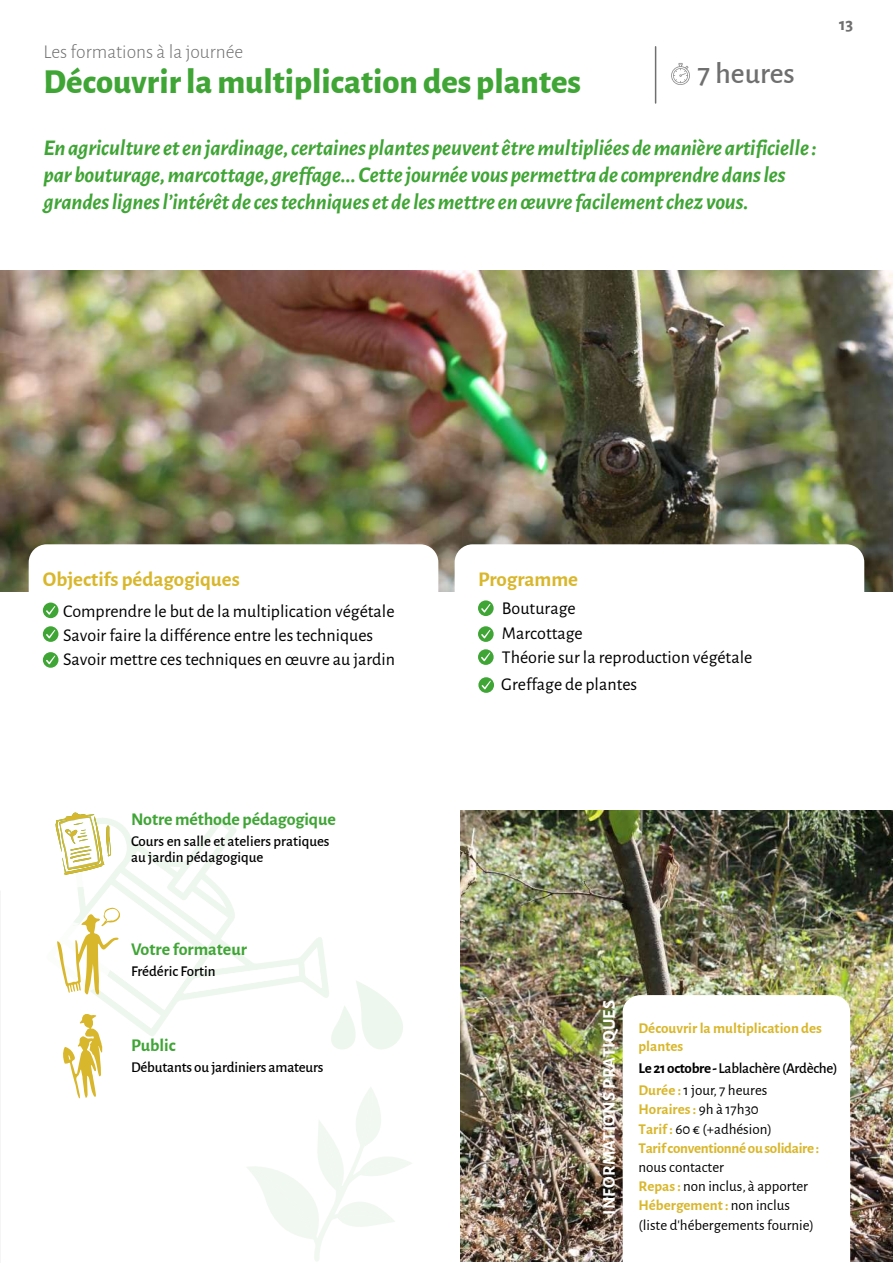
<style>
.page{position:relative;width:893px;height:1263px;background:#fff}
.page>*{position:absolute;margin:0;border:0;box-sizing:border-box;transform-origin:0 0}
.t1{font:800 34.5px "Alegreya Sans";color:#3fa535}
.t2{font:500 30px "Alegreya Sans";color:#706f6f}
.t3{font:italic 700 22.5px/27px "Alegreya Sans";letter-spacing:-.01em;color:#3fa535}
.t4{font:700 21px "Alegreya Sans";color:#d9b72c}
.t5{font:300 19.5px "Alegreya Sans";color:#706f6f}
.t6{font:18px/24.5px "Alegreya Sans";color:#000}
.t7{font:700 18px "Alegreya Sans";letter-spacing:-.005em;color:#3fa535}
.t8{font:700 18px "Alegreya Sans";letter-spacing:.015em;color:#fff}
.t9{font:700 18px "Alegreya Sans";color:#706f6f}
.t10{font:500 15px/16.5px "Alegreya Sans";letter-spacing:-.005em;color:#000}
.t11{font:15px/19.2px "Alegreya Sans";color:#000}
.t12{font:700 15px/19.2px "Alegreya Sans";letter-spacing:-.02em;color:#d9b72c}
.t13{font:700 15px/18px "Alegreya Sans";color:#d9b72c}
.s1{font-weight:700}
.s2{font-weight:700;color:#d9b72c}
.s3{font-weight:400}
.s4{font-weight:400;color:#000}
</style>
<div class="page">
<img style="left:460px;top:810px;width:432px;height:451px">
<svg style="left:671px;top:63px;width:19px;height:22px"></svg>
<hr style="left:655px;top:47px;width:1px;height:56px;background:#706f6f">
<img style="left:1px;top:271px;width:892px;height:321px">
<svg style="left:29px;top:544px;width:409px;height:124px"></svg>
<svg style="left:455px;top:544px;width:409px;height:149px"></svg>
<div style="left:43px;top:602px;width:15px;height:16px;background:#3fa535;border-radius:50%"></div>
<svg style="left:46px;top:606px;width:9px;height:9px"></svg>
<svg style="left:43px;top:626px;width:15px;height:16px"></svg>
<svg style="left:46px;top:630px;width:9px;height:8px"></svg>
<svg style="left:43px;top:652px;width:15px;height:16px"></svg>
<svg style="left:46px;top:655px;width:9px;height:9px"></svg>
<svg style="left:478px;top:600px;width:16px;height:16px"></svg>
<svg style="left:481px;top:604px;width:9px;height:9px"></svg>
<svg style="left:478px;top:626px;width:16px;height:16px"></svg>
<svg style="left:481px;top:630px;width:9px;height:8px"></svg>
<svg style="left:478px;top:649px;width:16px;height:16px"></svg>
<svg style="left:481px;top:652px;width:9px;height:9px"></svg>
<svg style="left:478px;top:677px;width:16px;height:16px"></svg>
<svg style="left:482px;top:681px;width:9px;height:8px"></svg>
<svg style="left:623px;top:995px;width:227px;height:266px"></svg>
<svg style="left:55px;top:812px;width:357px;height:449px"></svg>
<p class="t5" style="left:44px;top:39px;width:201px">Les formations à la journée</p>
<h1 class="t1" style="left:44px;top:55px;width:539px">Découvrir la multiplication des plantes</h1>
<h2 class="t2" style="left:698px;top:52px;width:99px">7 heures</h2>
<p class="t3" style="left:44px;top:132px;width:775px">En agriculture et en jardinage, certaines plantes peuvent être multipliées de manière artificielle : par bouturage, marcottage, greffage... Cette journée vous permettra de comprendre dans les grandes lignes l’intérêt de ces techniques et de les mettre en œuvre facilement chez vous.</p>
<p class="t9" style="left:839px;top:11px;width:16px">13</p>
<p class="t4" style="left:43px;top:564px;width:198px">Objectifs pédagogiques</p>
<p class="t6" style="left:63px;top:598px;width:334px">Comprendre le but de la multiplication végétale<br>Savoir faire la différence entre les techniques<br>Savoir mettre ces techniques en œuvre au jardin</p>
<p class="t7" style="left:131px;top:805px;width:206px">Notre méthode pédagogique</p>
<p class="t10" style="left:131px;top:832px;width:200px">Cours en salle et ateliers pratiques au jardin pédagogique</p>
<p class="t7" style="left:131px;top:936px;width:117px">Votre formateur</p>
<p class="t10" style="left:131px;top:962px;width:86px">Frédéric Fortin</p>
<p class="t4" style="left:478px;top:564px;width:102px">Programme</p>
<p class="t6" style="left:502px;top:595px;width:252px">Bouturage<br>Marcottage<br>Théorie sur la reproduction végétale</p>
<p class="t6" style="left:501px;top:671px;width:137px">Greffage de plantes</p>
<p class="t7" style="left:131px;top:1032px;width:46px">Public</p>
<p class="t10" style="left:131px;top:1058px;width:194px">Débutants ou jardiniers amateurs</p>
<p class="t8" style="left:596px;top:1215px;width:216px;rotate:-90deg">INFORMATIONS PRATIQUES</p>
<p class="t13" style="left:638px;top:1018px;width:185px">Découvrir la multiplication des plantes</p>
<p class="t10" style="left:638px;top:1056px;width:200px;line-height:22.2px"><span class="s1">Le 21 octobre-</span>Lablachère (Ardèche)<br><span class="s2">Durée :</span> <span class="s3">1 jour, 7 heures</span></p>
<p class="t12" style="left:638px;top:1099px;width:182px">Horaires : <span class="s4">9h à 17h30<br></span>Tarif : <span class="s4">60 € (+adhésion)<br></span>Tarif conventionné ou solidaire :</p>
<p class="t11" style="left:638px;top:1157px;width:177px">nous contacter<br><span class="s2">Repas :</span> non inclus, à apporter<br><span class="s2">Hébergement :</span> non inclus (liste d’hébergements fournie)</p>
</div>
